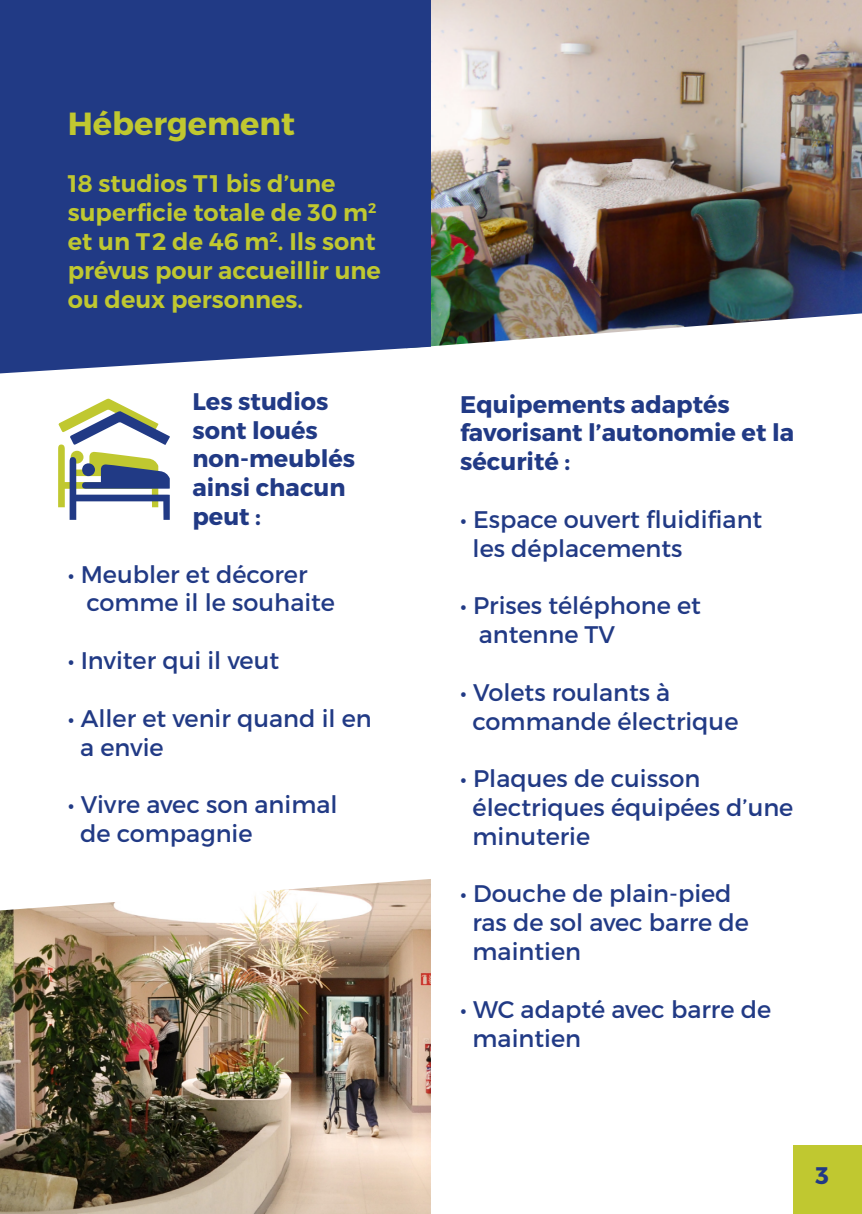
<style>
.page{position:relative;width:862px;height:1214px;background:#fff}
.page>*{position:absolute;margin:0;border:0;box-sizing:border-box;transform-origin:0 0}
.t1{font:700 32px "Montserrat";color:#c0c830}
.t2{font:24px/28.8px "Montserrat";color:#213a85}
.t3{font:600 24px/28.8px "Montserrat";color:#c0c830}
.t4{font:700 24px/28.8px "Montserrat";color:#213a85}
</style>
<div class="page">
<img style="left:431px;top:0;width:431px;height:347px">
<div style="left:0;top:0;width:431px;height:373px;background:#213a85"></div>
<img style="left:0;top:879px;width:431px;height:334px">
<svg style="left:58px;top:398px;width:112px;height:122px"></svg>
<div style="left:82px;top:463px;width:13px;height:13px;background:#213a85;border-radius:50%"></div>
<div style="left:794px;top:1145px;width:68px;height:68px;background:#c0c830"></div>
<p class="t1" style="left:68px;top:103px;width:229px">Hébergement</p>
<p class="t3" style="left:68px;top:169px;width:315px">18 studios T1 bis d’une superficie totale de 30 m<sup>2 </sup>et un T2 de 46 m<sup>2</sup>. Ils sont prévus pour accueillir une ou deux personnes.</p>
<p class="t4" style="left:192px;top:387px;width:164px">Les studios sont loués non‑meublés</p>
<p class="t4" style="left:192px;top:473px;width:155px">ainsi chacun peut :</p>
<p class="t2" style="left:86px;top:559px;width:250px;text-indent:-19px">∙ Meubler et décorer comme il le souhaite</p>
<p class="t2" style="left:68px;top:646px;width:213px">∙ Inviter qui il veut</p>
<p class="t2" style="left:80px;top:703px;width:293px;text-indent:-12px">∙ Aller et venir quand il en a envie</p>
<p class="t2" style="left:80px;top:790px;width:259px;text-indent:-12px">∙ Vivre avec son animal de compagnie</p>
<p class="t4" style="left:460px;top:390px;width:335px">Equipements adaptés favorisant l’autonomie et la sécurité :</p>
<p class="t2" style="left:472px;top:504px;width:291px;text-indent:-12px">∙ Espace ouvert fluidifiant les déplacements</p>
<p class="t2" style="left:479px;top:591px;width:224px;text-indent:-19px">∙ Prises téléphone et antenne TV</p>
<p class="t2" style="left:472px;top:677px;width:267px;text-indent:-12px">∙ Volets roulants à commande électrique</p>
<p class="t2" style="left:472px;top:764px;width:322px;text-indent:-12px">∙ Plaques de cuisson électriques équipées d’une minuterie</p>
<p class="t2" style="left:472px;top:879px;width:278px;text-indent:-12px">∙ Douche de plain-pied ras de sol avec barre de maintien</p>
<p class="t2" style="left:472px;top:994px;width:300px;text-indent:-12px">∙ WC adapté avec barre de maintien</p>
<p class="t4" style="left:815px;top:1160px;width:15px">3</p>
</div>
